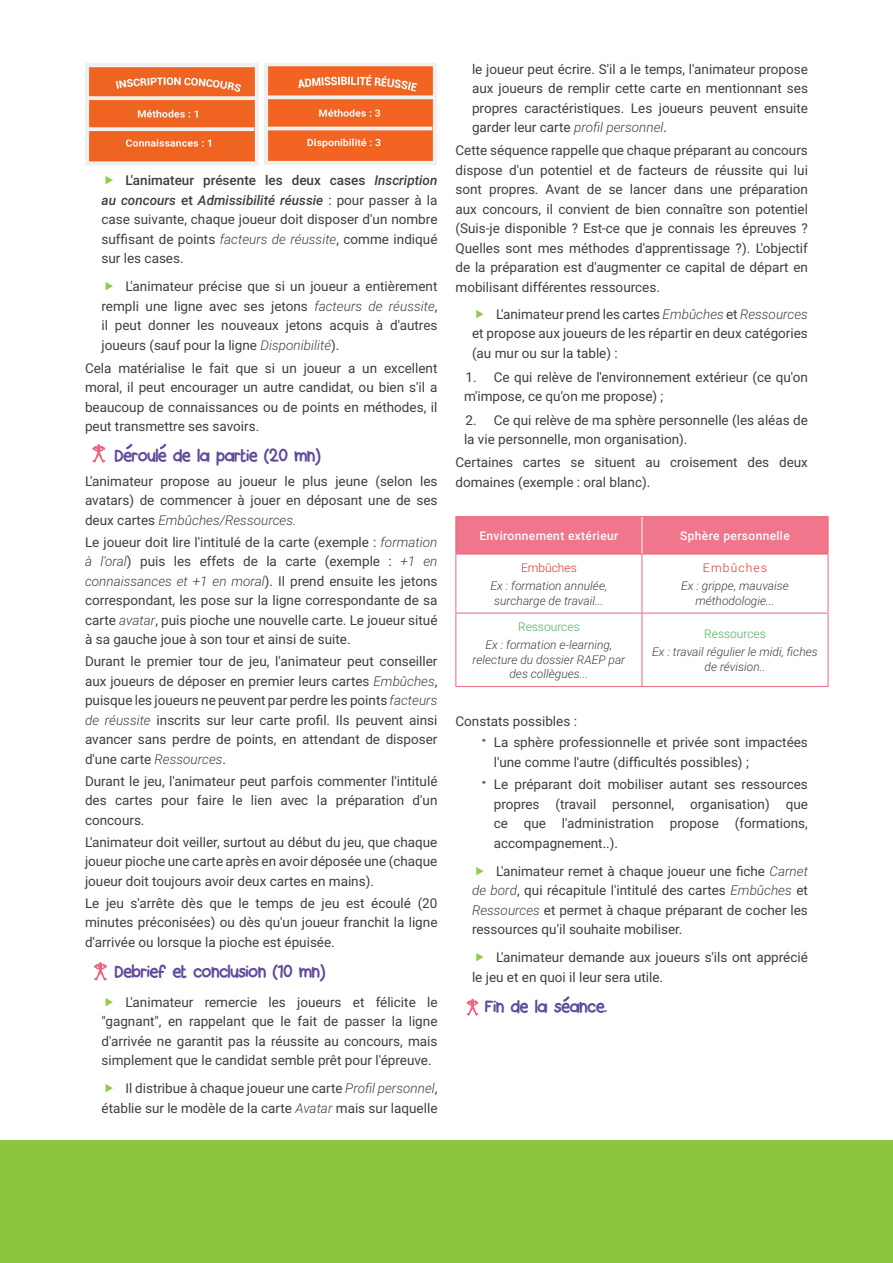
<style>
.page{position:relative;width:893px;height:1263px;background:#fff}
.page>*{position:absolute;margin:0;border:0;box-sizing:border-box;transform-origin:0 0}
.t1{font:16.5px "Back to School";color:#604a9e}
.t2{font:13.5px/19.5px "Roboto";color:#3e3e3f;text-align:justify}
.t3{font:italic 300 12px/14.4px "Roboto";color:#3e3e3f;text-align:center}
.t4{font:500 12px "Roboto";letter-spacing:.03em;color:#fff}
.t5{font:300 12px "Roboto";color:#4ab15d}
.t6{font:300 12px "Roboto";color:#eb3125}
.t7{font:300 12px "Roboto";letter-spacing:.1em;color:#eb3125}
.s1{font-weight:500}
.s2{font-weight:500;font-style:italic}
.s3{font-weight:300;font-style:italic}
.s4{font-weight:700;font-size:19.5px;color:#6e5ca7}
</style>
<div class="page">
<div style="left:0;top:1141px;width:893px;height:122px;background:#8bc63e"></div>
<div style="left:456px;top:517px;width:372px;height:37px;background:#f0768b"></div>
<hr style="left:455px;top:516px;width:187px;height:1px;background:#ee6681">
<hr style="left:455px;top:517px;width:1px;height:37px;background:#ee6681">
<hr style="left:642px;top:516px;width:186px;height:1px;background:#ee6681">
<hr style="left:828px;top:517px;width:1px;height:37px;background:#ee6681">
<hr style="left:455px;top:554px;width:187px;height:1px;background:#ee6681">
<hr style="left:455px;top:554px;width:1px;height:59px;background:#ee6681">
<hr style="left:642px;top:554px;width:186px;height:1px;background:#ee6681">
<hr style="left:828px;top:554px;width:1px;height:59px;background:#ee6681">
<hr style="left:455px;top:613px;width:187px;height:1px;background:#ee6681">
<hr style="left:455px;top:613px;width:1px;height:73px;background:#ee6681">
<hr style="left:642px;top:613px;width:186px;height:1px;background:#ee6681">
<hr style="left:828px;top:613px;width:1px;height:73px;background:#ee6681">
<hr style="left:455px;top:686px;width:187px;height:1px;background:#ee6681">
<hr style="left:642px;top:686px;width:186px;height:1px;background:#ee6681">
<hr style="left:642px;top:517px;width:1px;height:37px;background:#fff">
<hr style="left:642px;top:554px;width:1px;height:59px;background:#ee6681">
<hr style="left:642px;top:613px;width:1px;height:73px;background:#ee6681">
<img style="left:86px;top:64px;width:172px;height:101px">
<img style="left:264px;top:64px;width:173px;height:100px">
<svg style="left:126px;top:443px;width:7px;height:7px"></svg>
<svg style="left:160px;top:443px;width:7px;height:7px"></svg>
<svg style="left:563px;top:996px;width:7px;height:6px"></svg>
<svg style="left:467px;top:999px;width:11px;height:17px"></svg>
<svg style="left:94px;top:962px;width:13px;height:19px"></svg>
<svg style="left:93px;top:444px;width:12px;height:19px"></svg>
<p class="t2" style="left:102px;top:170px;width:337px;text-indent:24px"><span class="s1">L'animateur présente les deux cases</span> <span class="s2">Inscription au concours</span> <span class="s1">et</span> <span class="s2">Admissibilité réussie</span> : pour passer à la case suivante, chaque joueur doit disposer d'un nombre suffisant de points <span class="s3">facteurs de réussite</span>, comme indiqué sur les cases.</p>
<p class="t2" style="left:102px;top:276px;width:337px;text-indent:24px">L'animateur précise que si un joueur a entièrement rempli une ligne avec ses jetons <span class="s3">facteurs de réussite</span>, il peut donner les nouveaux jetons acquis à d'autres joueurs (sauf pour la ligne <span class="s3">Disponibilité</span>).</p>
<p class="t2" style="left:85px;top:357px;width:354px">Cela matérialise le fait que si un joueur a un excellent moral, il peut encourager un autre candidat, ou bien s'il a beaucoup de connaissances ou de points en méthodes, il peut transmettre ses savoirs.</p>
<p class="t1" style="left:115px;top:447px;width:207px">Deroule de la partie (20 mn)</p>
<p class="t2" style="left:85px;top:471px;width:354px">L'animateur propose au joueur le plus jeune (selon les avatars) de commencer à jouer en déposant une de ses deux cartes <span class="s3">Embûches/Ressources.</span></p>
<p class="t2" style="left:85px;top:532px;width:354px">Le joueur doit lire l'intitulé de la carte (exemple : <span class="s3">formation à l'oral</span>) puis les effets de la carte (exemple : <span class="s3">+1 en connaissances et +1 en moral</span>). Il prend ensuite les jetons correspondant, les pose sur la ligne correspondante de sa carte <span class="s3">avatar</span>, puis pioche une nouvelle carte. Le joueur situé à sa gauche joue à son tour et ainsi de suite.</p>
<p class="t2" style="left:85px;top:651px;width:354px">Durant le premier tour de jeu, l'animateur peut conseiller aux joueurs de déposer en premier leurs cartes <span class="s3">Embûches</span>, puisque les joueurs ne peuvent par perdre les points <span class="s3">facteurs de réussite</span> inscrits sur leur carte profil. Ils peuvent ainsi avancer sans perdre de points, en attendant de disposer d'une carte <span class="s3">Ressources</span>.</p>
<p class="t2" style="left:85px;top:771px;width:354px">Durant le jeu, l'animateur peut parfois commenter l'intitulé des cartes pour faire le lien avec la préparation d'un concours.</p>
<p class="t2" style="left:85px;top:832px;width:354px">L'animateur doit veiller, surtout au début du jeu, que chaque joueur pioche une carte après en avoir déposée une (chaque joueur doit toujours avoir deux cartes en mains).</p>
<p class="t2" style="left:85px;top:893px;width:354px">Le jeu s'arrête dès que le temps de jeu est écoulé (20 minutes préconisées) ou dès qu'un joueur franchit la ligne d'arrivée ou lorsque la pioche est épuisée.</p>
<p class="t1" style="left:115px;top:963px;width:212px">Debrief et conclusion (10 mn)</p>
<p class="t2" style="left:102px;top:992px;width:337px;text-indent:24px">L'animateur remercie les joueurs et félicite le "gagnant", en rappelant que le fait de passer la ligne d'arrivée ne garantit pas la réussite au concours, mais simplement que le candidat semble prêt pour l'épreuve.</p>
<p class="t2" style="left:102px;top:1078px;width:337px;text-align:right">Il distribue à chaque joueur une carte <span class="s3">Profil personnel</span>, établie sur le modèle de la carte <span class="s3">Avatar</span> mais sur laquelle</p>
<p class="t2" style="left:472px;top:59px;width:337px">le joueur peut écrire. S'il a le temps, l'animateur propose aux joueurs de remplir cette carte en mentionnant ses propres caractéristiques. Les joueurs peuvent ensuite garder leur carte <span class="s3">profil personnel</span>.</p>
<p class="t2" style="left:455px;top:140px;width:354px">Cette séquence rappelle que chaque préparant au concours dispose d'un potentiel et de facteurs de réussite qui lui sont propres. Avant de se lancer dans une préparation aux concours, il convient de bien connaître son potentiel (Suis-je disponible ? Est-ce que je connais les épreuves ?<br>Quelles sont mes méthodes d'apprentissage ?). L'objectif de la préparation est d'augmenter ce capital de départ en mobilisant différentes ressources.</p>
<p class="t2" style="left:472px;top:304px;width:337px;text-indent:24px">L'animateur prend les cartes <span class="s3">Embûches</span> et <span class="s3">Ressources </span>et propose aux joueurs de les répartir en deux catégories (au mur ou sur la table) :</p>
<p class="t2" style="left:464px;top:367px;width:345px">1. Ce qui relève de l'environnement extérieur (ce qu'on m'impose, ce qu'on me propose) ;</p>
<p class="t2" style="left:464px;top:410px;width:345px">2. Ce qui relève de ma sphère personnelle (les aléas de la vie personnelle, mon organisation).</p>
<p class="t2" style="left:455px;top:452px;width:354px">Certaines cartes se situent au croisement des deux domaines (exemple : oral blanc).</p>
<p class="t4" style="left:479px;top:527px;width:141px">Environnement extérieur</p>
<p class="t4" style="left:680px;top:527px;width:111px">Sphère personnelle</p>
<p class="t6" style="left:521px;top:559px;width:57px">Embûches</p>
<p class="t3" style="left:490px;top:578px;width:118px">Ex : formation annulée, surcharge de travail...</p>
<p class="t7" style="left:703px;top:559px;width:66px">Embûches</p>
<p class="t3" style="left:681px;top:578px;width:109px">Ex : grippe, mauvaise méthodologie...</p>
<p class="t5" style="left:518px;top:618px;width:63px">Ressources</p>
<p class="t3" style="left:473px;top:637px;width:154px">Ex : formation e-learning, relecture du dossier RAEP par des collègues...</p>
<p class="t5" style="left:704px;top:625px;width:63px">Ressources</p>
<p class="t3" style="left:652px;top:644px;width:167px">Ex : travail régulier le midi, fiches de révision..</p>
<p class="t2" style="left:481px;top:709px;width:328px;line-height:21.6px;text-indent:-26px">Constats possibles :<br><span class="s4">·</span> La sphère professionnelle et privée sont impactées</p>
<p class="t2" style="left:481px;top:750px;width:328px;line-height:22.5px;text-indent:13px">l'une comme l'autre (difficultés possibles) ;<br><span class="s4">·</span> Le préparant doit mobiliser autant ses ressources</p>
<p class="t2" style="left:494px;top:793px;width:316px">propres (travail personnel, organisation) que ce que l'administration propose (formations, accompagnement..).</p>
<p class="t2" style="left:472px;top:860px;width:337px;text-indent:24px">L'animateur remet à chaque joueur une fiche <span class="s3">Carnet de bord</span>, qui récapitule l'intitulé des cartes <span class="s3">Embûches</span> et <span class="s3">Ressources</span> et permet à chaque préparant de cocher les ressources qu'il souhaite mobiliser.</p>
<p class="t2" style="left:472px;top:947px;width:337px;text-indent:24px">L'animateur demande aux joueurs s'ils ont apprécié le jeu et en quoi il leur sera utile.</p>
<p class="t1" style="left:485px;top:999px;width:123px">Fin de la seance.</p>
</div>
